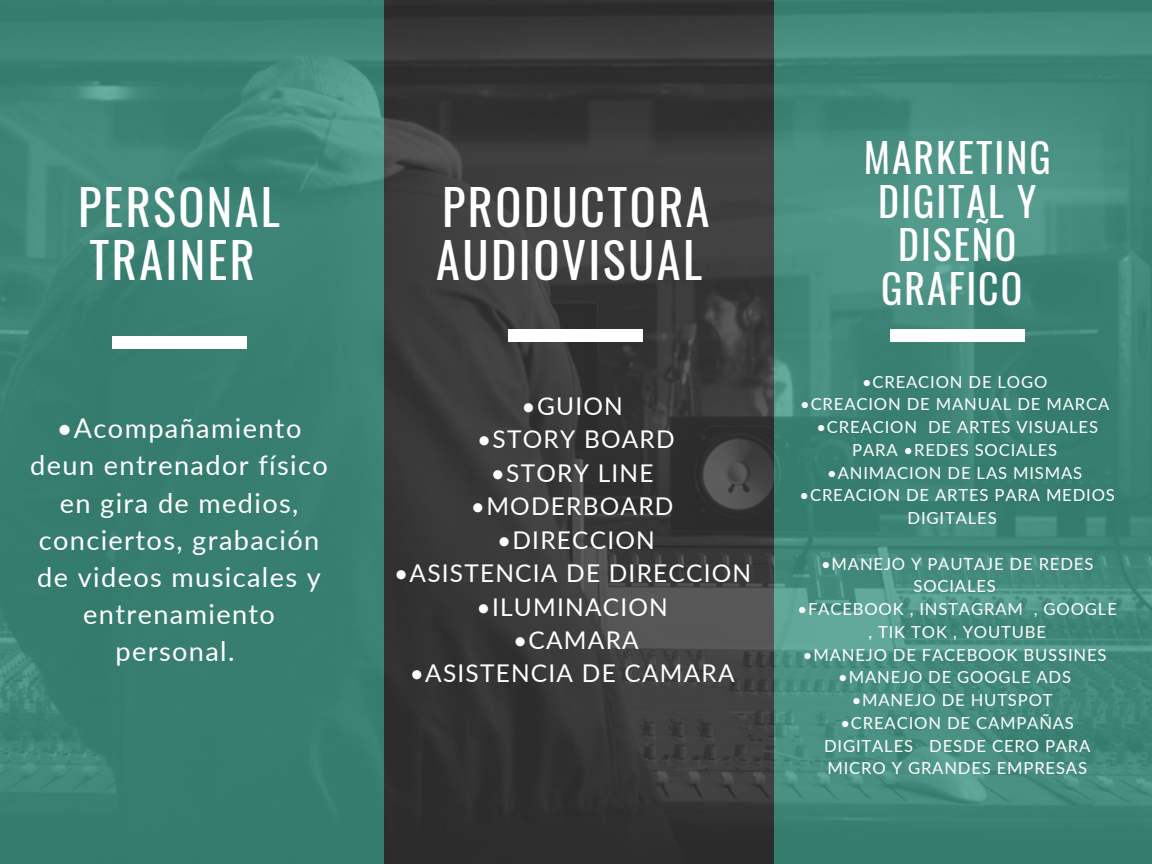
<style>
.page{position:relative;width:1152px;height:864px;background:#fff}
.page>*{position:absolute;margin:0;border:0;box-sizing:border-box;transform-origin:0 0}
.t1{font:48.3px/52.8px "Oswald";letter-spacing:.05em;color:#fff}
.t2{font:39.9px/43.7px "Oswald";letter-spacing:.05em;color:#fff;text-align:center}
.t3{font:27.15px/37.2px "Lato";letter-spacing:.05em;color:#fff;text-align:center}
.t4{font:24.45px "Lato";letter-spacing:.05em;color:#fff}
.t5{font:16.65px/22.8px "Lato";letter-spacing:.05em;color:#fff;text-align:center}
</style>
<div class="page">
<img style="left:0;top:0;width:1152px;height:864px">
<div style="left:112px;top:336px;width:135px;height:12px;background:#fff"></div>
<div style="left:508px;top:330px;width:136px;height:12px;background:#fff"></div>
<div style="left:890px;top:330px;width:135px;height:12px;background:#fff"></div>
<p class="t1" style="left:78px;top:179px;width:204px">PERSONAL</p>
<p class="t1" style="left:90px;top:232px;width:167px">TRAINER</p>
<p class="t3" style="left:30px;top:409px;width:299px">•Acompañamiento deun entrenador físico en gira de medios, conciertos, grabación de videos musicales y entrenamiento personal.</p>
<p class="t1" style="left:436px;top:179px;width:275px">PRODUCTORA<br>AUDIOVISUAL</p>
<p class="t4" style="left:522px;top:391px;width:103px">•GUION</p>
<p class="t4" style="left:477px;top:424px;width:199px">•STORY BOARD</p>
<p class="t4" style="left:491px;top:458px;width:164px">•STORY LINE</p>
<p class="t4" style="left:471px;top:491px;width:204px">•MODERBOARD</p>
<p class="t4" style="left:497px;top:525px;width:159px">•DIRECCION</p>
<p class="t4" style="left:394px;top:558px;width:359px">•ASISTENCIA DE DIRECCION</p>
<p class="t4" style="left:477px;top:591px;width:193px">•ILUMINACION</p>
<p class="t4" style="left:513px;top:625px;width:127px">•CAMARA</p>
<p class="t4" style="left:410px;top:658px;width:326px">•ASISTENCIA DE CAMARA</p>
<p class="t2" style="left:864px;top:134px;width:189px">MARKETING<br>DIGITAL Y<br>DISEÑO<br>GRAFICO</p>
<p class="t5" style="left:862px;top:370px;width:187px">•CREACION DE LOGO</p>
<p class="t5" style="left:800px;top:392px;width:311px">•CREACION DE MANUAL DE MARCA</p>
<p class="t5" style="left:816px;top:415px;width:283px">•CREACION DE ARTES VISUALES<br>PARA •REDES SOCIALES</p>
<p class="t5" style="left:827px;top:461px;width:256px">•ANIMACION DE LAS MISMAS</p>
<p class="t5" style="left:908px;top:483px;width:209px;text-align:left;text-indent:-108px">•CREACION DE ARTES PARA MEDIOS<br>DIGITALES</p>
<p class="t5" style="left:821px;top:552px;width:274px">•MANEJO Y PAUTAJE DE REDES<br>SOCIALES</p>
<p class="t5" style="left:798px;top:597px;width:321px">•FACEBOOK , INSTAGRAM , GOOGLE , TIK TOK , YOUTUBE</p>
<p class="t5" style="left:803px;top:643px;width:305px">•MANEJO DE FACEBOOK BUSSINES</p>
<p class="t5" style="left:838px;top:666px;width:234px">•MANEJO DE GOOGLE ADS</p>
<p class="t5" style="left:852px;top:688px;width:203px">•MANEJO DE HUTSPOT</p>
<p class="t5" style="left:824px;top:711px;width:268px">•CREACION DE CAMPAÑAS<br>DIGITALES DESDE CERO PARA<br>MICRO Y GRANDES EMPRESAS</p>
</div>
